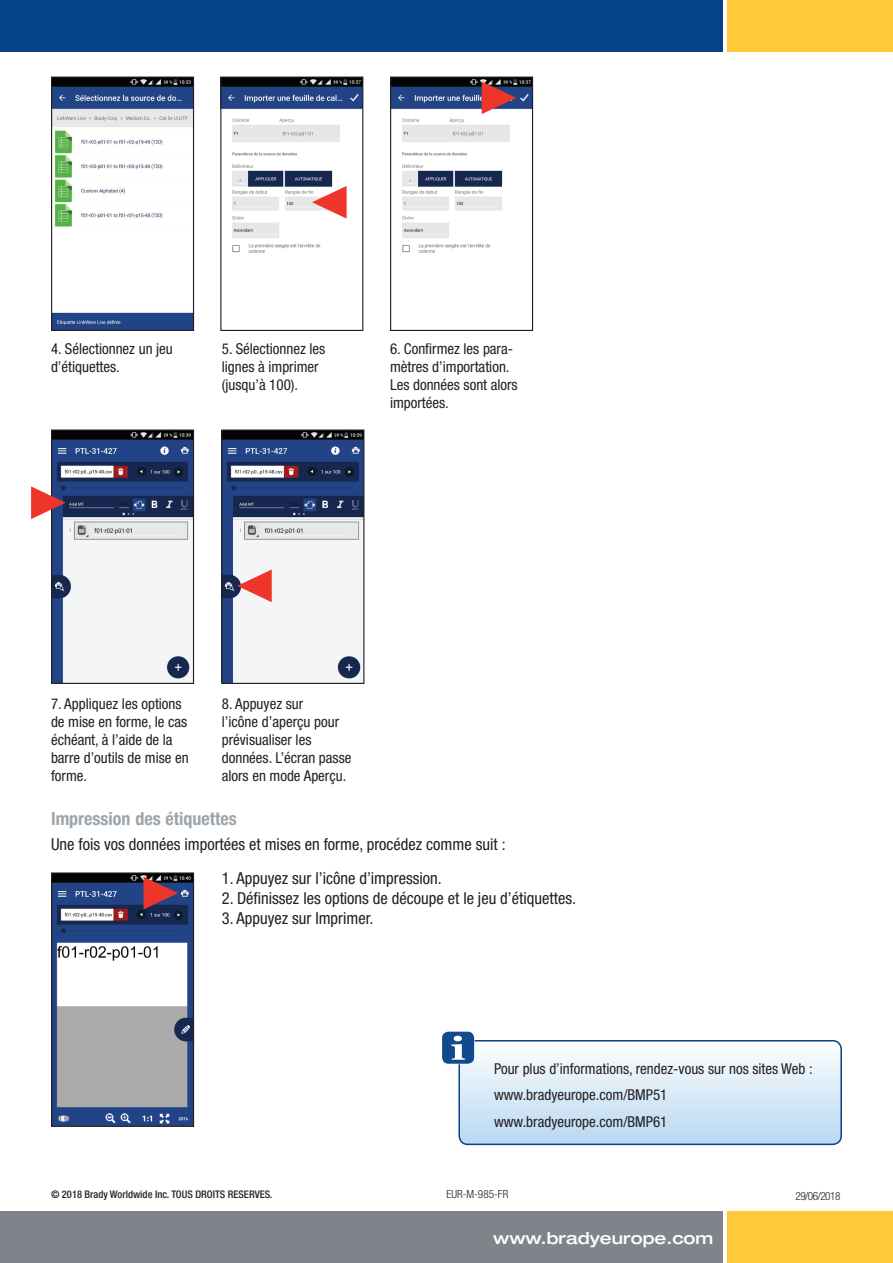
<style>
.page{position:relative;width:893px;height:1263px;background:#fff}
.page>*{position:absolute;margin:0;border:0;box-sizing:border-box;transform-origin:0 0}
.t1{font:700 condensed 18px "Helvetica Neue LT Pro";color:#9da5ab}
.t2{font:condensed 16.5px "Helvetica Neue LT Pro";color:#231f20}
.t3{font:500 expanded 16.5px "Helvetica Neue LT Pro";color:#fff}
.t4{font:condensed 15px/18px "Helvetica Neue LT Pro";color:#231f20}
.t5{font:300 condensed 11.25px "Helvetica Neue LT Pro";letter-spacing:-.02em;color:#231f20}
.t6{font:500 condensed 10.5px "Helvetica Neue LT Pro";color:#231f20}
</style>
<div class="page">
<div style="left:0;top:1212px;width:723px;height:51px;background:#80838a"></div>
<div style="left:727px;top:1212px;width:166px;height:51px;background:#ffc938"></div>
<div style="left:0;top:0;width:723px;height:51px;background:#054286"></div>
<div style="left:727px;top:0;width:166px;height:51px;background:#ffc938"></div>
<svg style="left:441px;top:1031px;width:34px;height:33px"></svg>
<div style="left:442px;top:1032px;width:32px;height:32px;background:#114b8e;border-radius:6px"></div>
<svg style="left:451px;top:1036px;width:390px;height:108px"></svg>
<img style="left:53px;top:874px;width:139px;height:251px">
<div style="left:51px;top:872px;width:143px;height:255px;border:1px solid #231f20"></div>
<svg style="left:143px;top:877px;width:35px;height:32px"></svg>
<img style="left:392px;top:79px;width:139px;height:174px">
<div style="left:390px;top:77px;width:143px;height:254px;border:1px solid #231f20"></div>
<img style="left:53px;top:431px;width:139px;height:251px">
<div style="left:51px;top:429px;width:143px;height:255px;border:1px solid #231f20"></div>
<img style="left:223px;top:431px;width:139px;height:251px">
<div style="left:221px;top:429px;width:143px;height:255px;border:1px solid #231f20"></div>
<svg style="left:482px;top:81px;width:34px;height:33px"></svg>
<svg style="left:31px;top:486px;width:35px;height:33px"></svg>
<svg style="left:237px;top:569px;width:35px;height:33px"></svg>
<img style="left:53px;top:79px;width:139px;height:250px">
<div style="left:51px;top:77px;width:143px;height:254px;border:1px solid #231f20"></div>
<img style="left:222px;top:79px;width:139px;height:174px">
<div style="left:220px;top:77px;width:143px;height:254px;border:1px solid #231f20"></div>
<svg style="left:312px;top:186px;width:35px;height:33px"></svg>
<p class="t4" style="left:51px;top:340px;width:123px">4. Sélectionnez un jeu d’étiquettes.</p>
<p class="t4" style="left:222px;top:340px;width:105px">5. Sélectionnez les lignes à imprimer (jusqu’à 100).</p>
<p class="t4" style="left:390px;top:340px;width:129px">6. Confirmez les para&shy;mètres d’importation.<br>Les données sont alors importées.</p>
<p class="t4" style="left:51px;top:695px;width:139px">7. Appliquez les options de mise en forme, le cas échéant, à l’aide de la barre d’outils de mise en forme.</p>
<p class="t4" style="left:222px;top:695px;width:131px">8. Appuyez sur<br>l’icône d’aperçu pour prévisualiser les données. L’écran passe alors en mode Aperçu.</p>
<p class="t1" style="left:51px;top:808px;width:187px">Impression des étiquettes</p>
<p class="t2" style="left:51px;top:834px;width:456px">Une fois vos données importées et mises en forme, procédez comme suit :</p>
<p class="t2" style="left:222px;top:869px;width:221px">1. Appuyez sur l’icône d’impression.</p>
<p class="t2" style="left:222px;top:888px;width:356px">2. Définissez les options de découpe et le jeu d’étiquettes.</p>
<p class="t2" style="left:222px;top:908px;width:153px">3. Appuyez sur Imprimer.</p>
<p class="t4" style="left:494px;top:1055px;width:320px;line-height:26.5px">Pour plus d’informations, rendez-vous sur nos sites Web : www.bradyeurope.com/BMP51 www.bradyeurope.com/BMP61</p>
<p class="t6" style="left:51px;top:1188px;width:223px">© 2018 Brady Worldwide Inc. TOUS DROITS RESERVES.</p>
<p class="t5" style="left:446px;top:1188px;width:63px">EUR-M-985-FR</p>
<p class="t5" style="left:795px;top:1190px;width:47px">29/06/2018</p>
<p class="t3" style="left:493px;top:1227px;width:222px">www.bradyeurope.com</p>
</div>
